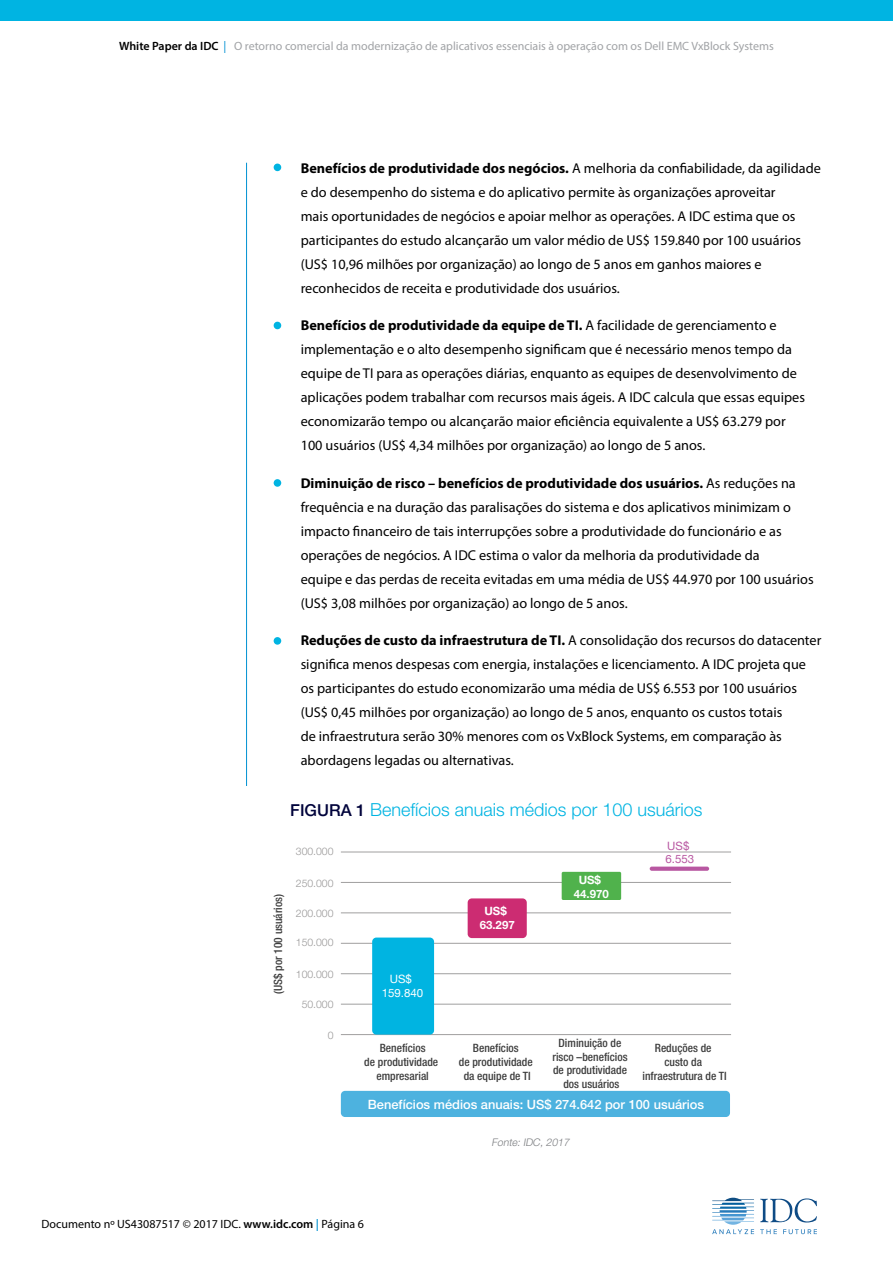
<style>
.page{position:relative;width:893px;height:1263px;background:#fff}
.page>*{position:absolute;margin:0;border:0;box-sizing:border-box;transform-origin:0 0}
.t1{font:300 18px "Helvetica Neue";color:#00b4e2}
.t2{font:14.25px/24px "Myriad Pro";color:#000}
.t3{font:500 12.9px "Helvetica Neue";color:#fff}
.t4{font:12px "Myriad Pro";color:#a1a3a6}
.t5{font:12px "Myriad Pro";color:#000}
.t6{font:500 condensed 11.55px/13.8px "Helvetica Neue";color:#3d3d3d;text-align:center}
.t7{font:700 11.55px/13.8px "Helvetica Neue";color:#fff;text-align:center}
.t8{font:11.55px/13.8px "Helvetica Neue";color:#fff;text-align:center}
.t9{font:11.55px/13.8px "Helvetica Neue";color:#b857a1}
.t10{font:300 10.5px "Helvetica Neue";color:#999898}
.t11{font:italic 300 10.5px "Helvetica Neue";color:#7c7e81}
.s1{font-weight:600;color:#000}
.s2{color:#0091d2}
.s3{font-weight:700}
.s4{font-weight:500;font-size:16.5px;color:#00033b}
.s5{font-weight:600}
.s6{font-weight:600;color:#0091d2}
</style>
<div class="page">
<div style="left:0;top:0;width:893px;height:21px;background:#00b4e2"></div>
<svg style="left:760px;top:1198px;width:57px;height:24px"></svg>
<svg style="left:760px;top:1229px;width:17px;height:5px"></svg>
<svg style="left:783px;top:1229px;width:34px;height:5px"></svg>
<svg style="left:712px;top:1198px;width:42px;height:36px"></svg>
<hr style="left:246px;top:163px;width:1px;height:985px;background:#0091d2">
<div style="left:274px;top:164px;width:7px;height:7px;background:#00b4e2;border-radius:50%"></div>
<div style="left:274px;top:322px;width:7px;height:7px;background:#00b4e2;border-radius:50%"></div>
<div style="left:274px;top:479px;width:7px;height:8px;background:#00b4e2;border-radius:50%"></div>
<div style="left:274px;top:637px;width:7px;height:8px;background:#00b4e2;border-radius:50%"></div>
<div style="left:230px;top:786px;width:31px;height:369px;background:#fff"></div>
<hr style="left:341px;top:852px;width:390px;height:1px;background:#a09f9f">
<hr style="left:341px;top:882px;width:390px;height:1px;background:#a09f9f">
<hr style="left:341px;top:912px;width:390px;height:1px;background:#a09f9f">
<hr style="left:341px;top:943px;width:390px;height:1px;background:#a09f9f">
<hr style="left:341px;top:973px;width:390px;height:1px;background:#a09f9f">
<hr style="left:341px;top:1004px;width:390px;height:1px;background:#a09f9f">
<hr style="left:341px;top:1034px;width:390px;height:1px;background:#a09f9f">
<div style="left:372px;top:937px;width:62px;height:97px;background:#00b4e1;border-radius:4px"></div>
<div style="left:468px;top:898px;width:59px;height:40px;background:#cc2c72;border-radius:4px"></div>
<div style="left:341px;top:1091px;width:389px;height:26px;background:#4db2df;border-radius:4px"></div>
<div style="left:562px;top:872px;width:59px;height:28px;background:#50b24c;border-radius:2px"></div>
<svg style="left:650px;top:867px;width:59px;height:4px"></svg>
<p class="t4" style="left:119px;top:39px;width:656px"><span class="s1">White Paper da IDC</span> <span class="s2">|</span> O retorno comercial da modernização de aplicativos essenciais à operação com os Dell EMC VxBlock Systems</p>
<p class="t2" style="left:301px;top:156px;width:522px;text-indent:-27px"><span class="s3">• Benefícios de produtividade dos negócios.</span> A melhoria da confiabilidade, da agilidade e do desempenho do sistema e do aplicativo permite às organizações aproveitar<br>mais oportunidades de negócios e apoiar melhor as operações. A IDC estima que os participantes do estudo alcançarão um valor médio de US$ 159.840 por 100 usuários (US$ 10,96 milhões por organização) ao longo de 5 anos em ganhos maiores e reconhecidos de receita e produtividade dos usuários.</p>
<p class="t2" style="left:301px;top:313px;width:506px;text-indent:-27px"><span class="s3">• Benefícios de produtividade da equipe de TI.</span> A facilidade de gerenciamento e implementação e o alto desempenho significam que é necessário menos tempo da equipe de TI para as operações diárias, enquanto as equipes de desenvolvimento de aplicações podem trabalhar com recursos mais ágeis. A IDC calcula que essas equipes economizarão tempo ou alcançarão maior eficiência equivalente a US$ 63.279 por 100 usuários (US$ 4,34 milhões por organização) ao longo de 5 anos.</p>
<p class="t2" style="left:301px;top:471px;width:514px;text-indent:-27px"><span class="s3">• Diminuição de risco – benefícios de produtividade dos usuários.</span> As reduções na frequência e na duração das paralisações do sistema e dos aplicativos minimizam o impacto financeiro de tais interrupções sobre a produtividade do funcionário e as operações de negócios. A IDC estima o valor da melhoria da produtividade da<br>equipe e das perdas de receita evitadas em uma média de US$ 44.970 por 100 usuários (US$ 3,08 milhões por organização) ao longo de 5 anos.</p>
<p class="t2" style="left:301px;top:628px;width:522px;text-indent:-27px"><span class="s3">• Reduções de custo da infraestrutura de TI.</span> A consolidação dos recursos do datacenter significa menos despesas com energia, instalações e licenciamento. A IDC projeta que os participantes do estudo economizarão uma média de US$ 6.553 por 100 usuários (US$ 0,45 milhões por organização) ao longo de 5 anos, enquanto os custos totais<br>de infraestrutura serão 30% menores com os VxBlock Systems, em comparação às abordagens legadas ou alternativas.</p>
<p class="t1" style="left:290px;top:799px;width:414px"><span class="s4">FIGURA 1</span> Benefícios anuais médios por 100 usuários</p>
<p class="t6" style="left:271px;top:994px;width:102px;rotate:-90deg">(US$ por 100 usuários)</p>
<p class="t10" style="left:296px;top:845px;width:39px">300.000</p>
<p class="t10" style="left:296px;top:876px;width:39px">250.000</p>
<p class="t10" style="left:296px;top:907px;width:39px">200.000</p>
<p class="t10" style="left:296px;top:936px;width:39px">150.000</p>
<p class="t10" style="left:296px;top:968px;width:39px">100.000</p>
<p class="t10" style="left:302px;top:998px;width:33px">50.000</p>
<p class="t10" style="left:328px;top:1028px;width:7px">0</p>
<p class="t8" style="left:382px;top:972px;width:43px">US$<br>159.840</p>
<p class="t7" style="left:480px;top:904px;width:37px">US$<br>63.297</p>
<p class="t7" style="left:574px;top:873px;width:37px">US$<br>44.970</p>
<p class="t9" style="left:666px;top:838px;width:30px">US$<br>6.553</p>
<p class="t6" style="left:364px;top:1041px;width:75px">Benefícios<br>de produtividade empresarial</p>
<p class="t6" style="left:552px;top:1035px;width:77px">Diminuição de risco –benefícios de produtividade dos usuários</p>
<p class="t6" style="left:459px;top:1041px;width:75px">Benefícios<br>de produtividade da equipe de TI</p>
<p class="t6" style="left:643px;top:1041px;width:85px">Reduções de<br>custo da infraestrutura de TI</p>
<p class="t3" style="left:368px;top:1097px;width:338px">Benefícios médios anuais: US$ 274.642 por 100 usuários</p>
<p class="t11" style="left:492px;top:1136px;width:81px">Fonte: IDC, 2017</p>
<p class="t5" style="left:41px;top:1216px;width:324px">Documento nº US43087517 © 2017 IDC. <span class="s5">www.idc.com</span> <span class="s6">|</span> Página 6</p>
</div>
